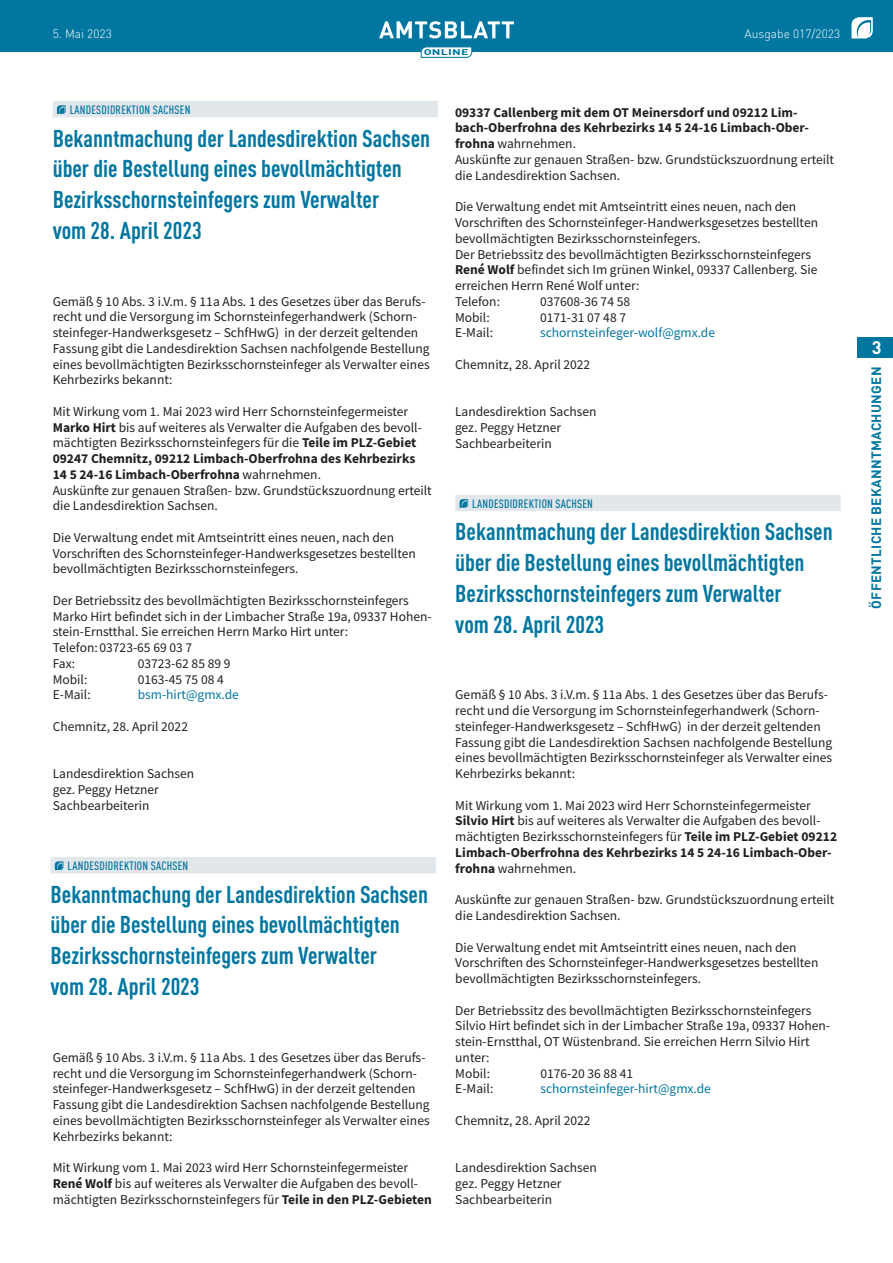
<style>
.page{position:relative;width:893px;height:1263px;background:#fff}
.page>*{position:absolute;margin:0;border:0;box-sizing:border-box;transform-origin:0 0}
.t1{font:700 condensed 24px/30.8px "DIN Pro";color:#0076a0}
.t2{font:700 18px "DIN Pro";color:#fff}
.t3{font:13.5px/15.8px "Source Sans Pro";color:#231f20}
.t4{font:700 13.5px/15.8px "Source Sans Pro";color:#231f20}
.t5{font:13.5px "Source Sans Pro";color:#0076a0}
.t6{font:700 13.5px "DIN Pro";letter-spacing:.02em;color:#0076a0}
.t7{font:500 condensed 12px "DIN Pro";letter-spacing:.02em;color:#0076a0}
.t8{font:300 12px "DIN Pro";color:#fff}
.t9{font:700 8.25px "DIN Pro";letter-spacing:.02em;color:#0076a0;scale:1.5 1}
.s1{font-weight:700}
.s2{font-weight:400}
</style>
<div class="page">
<div style="left:53px;top:101px;width:385px;height:16px;background:#e1e7ea"></div>
<svg style="left:57px;top:105px;width:9px;height:9px"></svg>
<div style="left:455px;top:495px;width:386px;height:16px;background:#e1e7ea"></div>
<svg style="left:460px;top:499px;width:8px;height:9px"></svg>
<div style="left:51px;top:857px;width:385px;height:16px;background:#e1e7ea"></div>
<svg style="left:55px;top:861px;width:8px;height:9px"></svg>
<div style="left:0;top:0;width:893px;height:51px;background:#0076a0"></div>
<svg style="left:851px;top:17px;width:22px;height:21px"></svg>
<svg style="left:379px;top:21px;width:135px;height:17px"></svg>
<svg style="left:421px;top:47px;width:51px;height:11px"></svg>
<div style="left:857px;top:337px;width:36px;height:21px;background:#0076a0"></div>
<p class="t8" style="left:53px;top:25px;width:61px">5. Mai 2023</p>
<p class="t8" style="left:745px;top:25px;width:97px">Ausgabe 017/2023</p>
<p class="t9" style="left:424px;top:45px;width:31px">ONLINE</p>
<p class="t7" style="left:70px;top:101px;width:122px">LANDESDIDREKTION SACHSEN</p>
<h1 class="t1" style="left:53px;top:121px;width:379px">Bekanntmachung der Landesdirektion Sachsen über die Bestellung eines bevollmächtigten Bezirksschornsteinfegers zum Verwalter<br>vom 28. April 2023</h1>
<p class="t3" style="left:53px;top:293px;width:379px">Gemäß § 10 Abs. 3 i.V.m. § 11a Abs. 1 des Gesetzes über das Berufs&shy;recht und die Versorgung im Schornsteinfegerhandwerk (Schorn&shy;steinfeger-Handwerksgesetz – SchfHwG) in der derzeit geltenden Fassung gibt die Landesdirektion Sachsen nachfolgende Bestellung eines bevollmächtigten Bezirksschornsteinfeger als Verwalter eines Kehrbezirks bekannt:</p>
<p class="t3" style="left:53px;top:403px;width:381px">Mit Wirkung vom 1. Mai 2023 wird Herr Schornsteinfegermeister <span class="s1">Marko Hirt</span> bis auf weiteres als Verwalter die Aufgaben des bevoll&shy;mächtigten Bezirksschornsteinfegers für die <span class="s1">Teile im PLZ-Gebiet 09247 Chemnitz, 09212 Limbach-Oberfrohna des Kehrbezirks 14 5 24-16 Limbach-Oberfrohna</span> wahrnehmen.<br>Auskünfte zur genauen Straßen- bzw. Grundstückszuordnung erteilt die Landesdirektion Sachsen.</p>
<p class="t3" style="left:53px;top:529px;width:365px">Die Verwaltung endet mit Amtseintritt eines neuen, nach den<br>Vorschriften des Schornsteinfeger-Handwerksgesetzes bestellten bevollmächtigten Bezirksschornsteinfegers.</p>
<p class="t3" style="left:53px;top:592px;width:380px">Der Betriebssitz des bevollmächtigten Bezirksschornsteinfegers Marko Hirt befindet sich in der Limbacher Straße 19a, 09337 Hohen&shy;stein-Ernstthal. Sie erreichen Herrn Marko Hirt unter:<br>Telefon: 03723-65 69 03 7<br>Fax:</p>
<p class="t3" style="left:138px;top:655px;width:94px">03723-62 85 89 9</p>
<p class="t3" style="left:53px;top:671px;width:36px">Mobil:</p>
<p class="t3" style="left:138px;top:671px;width:88px">0163-45 75 08 4</p>
<p class="t3" style="left:53px;top:687px;width:40px">E-Mail:</p>
<p class="t5" style="left:138px;top:686px;width:103px">bsm-hirt@gmx.de</p>
<p class="t3" style="left:53px;top:718px;width:137px">Chemnitz, 28. April 2022</p>
<p class="t3" style="left:53px;top:766px;width:143px">Landesdirektion Sachsen gez. Peggy Hetzner<br>Sachbearbeiterin</p>
<p class="t7" style="left:68px;top:857px;width:122px">LANDESDIDREKTION SACHSEN</p>
<h1 class="t1" style="left:51px;top:877px;width:379px">Bekanntmachung der Landesdirektion Sachsen über die Bestellung eines bevollmächtigten Bezirksschornsteinfegers zum Verwalter<br>vom 28. April 2023</h1>
<p class="t3" style="left:53px;top:1049px;width:379px">Gemäß § 10 Abs. 3 i.V.m. § 11a Abs. 1 des Gesetzes über das Berufs&shy;recht und die Versorgung im Schornsteinfegerhandwerk (Schorn&shy;steinfeger-Handwerksgesetz – SchfHwG) in der derzeit geltenden Fassung gibt die Landesdirektion Sachsen nachfolgende Bestellung eines bevollmächtigten Bezirksschornsteinfeger als Verwalter eines Kehrbezirks bekannt:</p>
<p class="t3" style="left:53px;top:1160px;width:381px">Mit Wirkung vom 1. Mai 2023 wird Herr Schornsteinfegermeister<br><span class="s1">René Wolf</span> bis auf weiteres als Verwalter die Aufgaben des bevoll&shy;mächtigten Bezirksschornsteinfegers für <span class="s1">Teile in den PLZ-Gebieten</span></p>
<p class="t4" style="left:455px;top:104px;width:381px">09337 Callenberg mit dem OT Meinersdorf und 09212 Lim&shy;bach-Oberfrohna des Kehrbezirks 14 5 24-16 Limbach-Ober&shy;frohna <span class="s2">wahrnehmen.<br>Auskünfte zur genauen Straßen- bzw. Grundstückszuordnung erteilt die Landesdirektion Sachsen.</span></p>
<p class="t3" style="left:455px;top:199px;width:365px">Die Verwaltung endet mit Amtseintritt eines neuen, nach den Vorschriften des Schornsteinfeger-Handwerksgesetzes bestellten bevollmächtigten Bezirksschornsteinfegers.<br>Der Betriebssitz des bevollmächtigten Bezirksschornsteinfegers <span class="s1">René Wolf</span> befindet sich Im grünen Winkel, 09337 Callenberg. Sie erreichen Herrn René Wolf unter:<br>Telefon:</p>
<p class="t3" style="left:540px;top:293px;width:92px">037608-36 74 58</p>
<p class="t3" style="left:455px;top:309px;width:36px">Mobil:</p>
<p class="t3" style="left:540px;top:309px;width:88px">0171-31 07 48 7</p>
<p class="t3" style="left:455px;top:325px;width:40px">E-Mail:</p>
<p class="t5" style="left:540px;top:324px;width:177px">schornsteinfeger-wolf@gmx.de</p>
<p class="t3" style="left:455px;top:356px;width:137px">Chemnitz, 28. April 2022</p>
<p class="t3" style="left:455px;top:404px;width:143px">Landesdirektion Sachsen gez. Peggy Hetzner<br>Sachbearbeiterin</p>
<p class="t7" style="left:472px;top:495px;width:122px">LANDESDIDREKTION SACHSEN</p>
<h1 class="t1" style="left:455px;top:514px;width:379px">Bekanntmachung der Landesdirektion Sachsen über die Bestellung eines bevollmächtigten Bezirksschornsteinfegers zum Verwalter<br>vom 28. April 2023</h1>
<p class="t3" style="left:455px;top:687px;width:379px">Gemäß § 10 Abs. 3 i.V.m. § 11a Abs. 1 des Gesetzes über das Berufs&shy;recht und die Versorgung im Schornsteinfegerhandwerk (Schorn&shy;steinfeger-Handwerksgesetz – SchfHwG) in der derzeit geltenden Fassung gibt die Landesdirektion Sachsen nachfolgende Bestellung eines bevollmächtigten Bezirksschornsteinfeger als Verwalter eines Kehrbezirks bekannt:</p>
<p class="t3" style="left:455px;top:797px;width:383px">Mit Wirkung vom 1. Mai 2023 wird Herr Schornsteinfegermeister <span class="s1">Silvio Hirt</span> bis auf weiteres als Verwalter die Aufgaben des bevoll&shy;mächtigten Bezirksschornsteinfegers für <span class="s1">Teile im PLZ-Gebiet 09212<br>Limbach-Oberfrohna des Kehrbezirks 14 5 24-16 Limbach-Ober&shy;frohna</span> wahrnehmen.</p>
<p class="t3" style="left:455px;top:892px;width:381px">Auskünfte zur genauen Straßen- bzw. Grundstückszuordnung erteilt die Landesdirektion Sachsen.</p>
<p class="t3" style="left:455px;top:939px;width:365px">Die Verwaltung endet mit Amtseintritt eines neuen, nach den<br>Vorschriften des Schornsteinfeger-Handwerksgesetzes bestellten bevollmächtigten Bezirksschornsteinfegers.</p>
<p class="t3" style="left:455px;top:1002px;width:376px">Der Betriebssitz des bevollmächtigten Bezirksschornsteinfegers Silvio Hirt befindet sich in der Limbacher Straße 19a, 09337 Hohen&shy;stein-Ernstthal, OT Wüstenbrand. Sie erreichen Herrn Silvio Hirt unter:<br>Mobil:</p>
<p class="t3" style="left:540px;top:1065px;width:94px">0176-20 36 88 41</p>
<p class="t3" style="left:455px;top:1081px;width:40px">E-Mail:</p>
<p class="t5" style="left:540px;top:1080px;width:172px">schornsteinfeger-hirt@gmx.de</p>
<p class="t3" style="left:455px;top:1112px;width:137px">Chemnitz, 28. April 2022</p>
<p class="t3" style="left:455px;top:1159px;width:143px">Landesdirektion Sachsen gez. Peggy Hetzner<br>Sachbearbeiterin</p>
<h2 class="t2" style="left:872px;top:333px;width:11px">3</h2>
<p class="t6" style="left:865px;top:609px;width:243px;rotate:-90deg">ÖFFENTLICHE BEKANNTMACHUNGEN</p>
</div>
